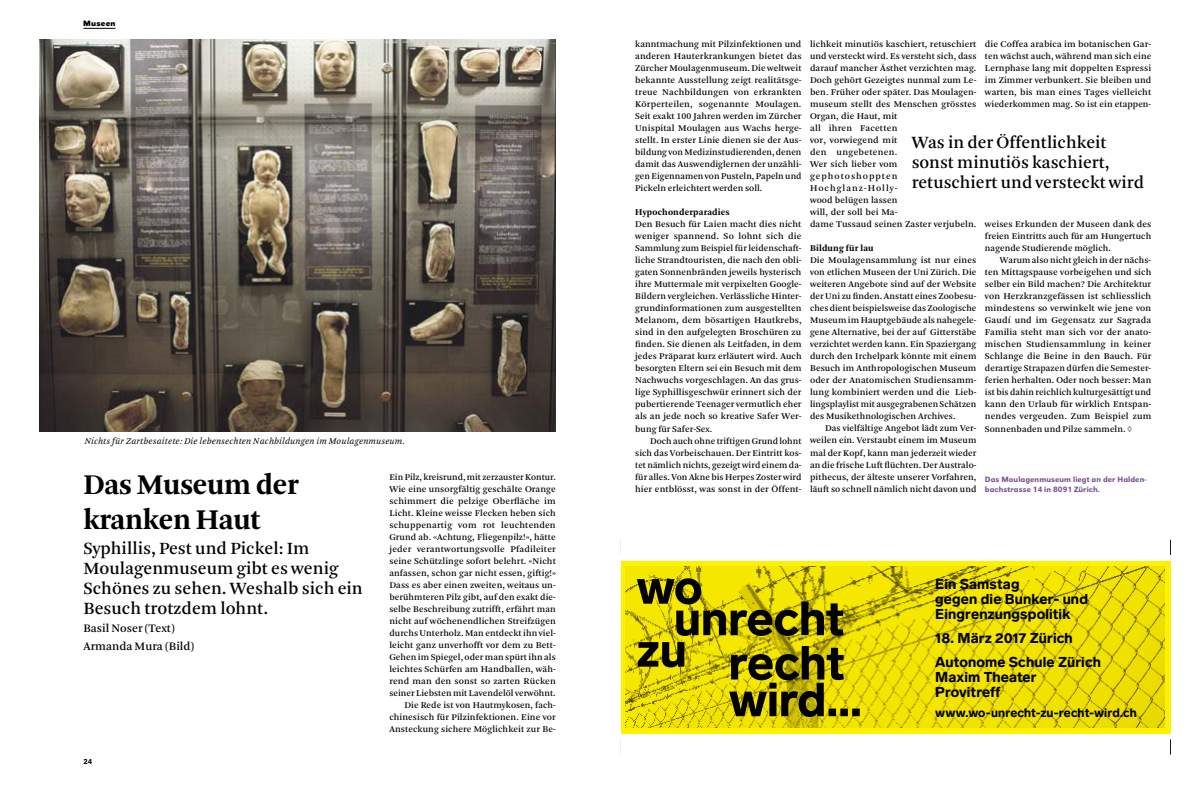
<style>
.page{position:relative;width:1191px;height:794px;background:#fff}
.page>*{position:absolute;margin:0;border:0;box-sizing:border-box;transform-origin:0 0}
.t1{font:700 30px/34.9px "Arnhem";letter-spacing:-.01em;color:#000}
.t2{font:18px/20px "Arnhem";color:#000}
.t3{font:900 14.2px/15.2px "Lab Grotesque";letter-spacing:.01em;color:#000}
.t4{font:900 12.1px "Lab Grotesque";letter-spacing:.005em;color:#000}
.t5{font:12px/18px "Arnhem";color:#000}
.t6{font:9.3px/12px "Arnhem";letter-spacing:.005em;color:#000;text-align:justify}
.t7{font:italic 9.3px "Arnhem Blond";letter-spacing:.015em;color:#000}
.t8{font:700 9.3px "Arnhem";letter-spacing:.02em;color:#000}
.t9{font:500 8px/10px "URW Grotesk";letter-spacing:.01em;color:#775093}
.t10{font:700 8px "URW Grotesk";letter-spacing:.03em;color:#000}
.t11{font:500 7.5px "URW Grotesk";color:#000}
</style>
<div class="page">
<div style="left:621px;top:561px;width:549px;height:172px;background:#fff200"></div>
<img style="left:625px;top:567px;width:539px;height:160px">
<svg style="left:729px;top:646px;width:130px;height:71px"></svg>
<svg style="left:637px;top:642px;width:47px;height:25px"></svg>
<svg style="left:637px;top:578px;width:206px;height:58px"></svg>
<svg style="left:1170px;top:540px;width:1px;height:22px"></svg>
<svg style="left:1170px;top:732px;width:1px;height:22px"></svg>
<img style="left:40px;top:40px;width:516px;height:391px">
<hr style="left:83px;top:28px;width:32px;height:1px;background:#000">
<p class="t10" style="left:83px;top:18px;width:34px">Museen</p>
<p class="t7" style="left:85px;top:435px;width:322px">Nichts für Zartbesaitete: Die lebensechten Nachbildungen im Moulagenmuseum.</p>
<h1 class="t1" style="left:83px;top:467px;width:216px">Das Museum der kranken Haut</h1>
<h2 class="t2" style="left:83px;top:538px;width:281px">Syphillis, Pest und Pickel: Im<br>Moulagenmuseum gibt es wenig<br>Schönes zu sehen. Weshalb sich ein<br>Besuch trotzdem lohnt.</h2>
<p class="t5" style="left:83px;top:619px;width:112px">Basil Noser (Text)<br>Armanda Mura (Bild)</p>
<p class="t11" style="left:83px;top:757px;width:10px">24</p>
<p class="t6" style="left:389px;top:471px;width:168px;text-align:right">Ein Pilz, kreisrund, mit zerzauster Kontur.<br>Wie eine unsorgfältig geschälte Orange schimmert die pelzige Oberfläche im Licht. Kleine weisse Flecken heben sich schuppenartig vom rot leuchtenden Grund ab. «Achtung, Fliegenpilz!», hätte jeder verantwortungsvolle Pfadileiter seine Schützlinge sofort belehrt. «Nicht anfassen, schon gar nicht essen, giftig!» Dass es aber einen zweiten, weitaus un&shy;berühmteren Pilz gibt, auf den exakt die&shy;selbe Beschreibung zutrifft, erfährt man nicht auf wöchenendlichen Streifzügen durchs Unterholz. Man entdeckt ihn viel&shy;leicht ganz unverhofft vor dem zu Bett-Gehen im Spiegel, oder man spürt ihn als leichtes Schürfen am Handballen, wäh&shy;rend man den sonst so zarten Rücken seiner Liebsten mit Lavendelöl verwöhnt.<br>Die Rede ist von Hautmykosen, fach&shy;chinesisch für Pilzinfektionen. Eine vor Ansteckung sichere Möglichkeit zur Be-</p>
<p class="t6" style="left:635px;top:39px;width:168px">kanntmachung mit Pilzinfektionen und anderen Hauterkrankungen bietet das Zürcher Moulagenmuseum. Die weltweit bekannte Ausstellung zeigt realitätsge&shy;treue Nachbildungen von erkrankten Körperteilen, sogenannte Moulagen.<br>Seit exakt 100 Jahren werden im Zürcher Unispital Moulagen aus Wachs herge&shy;stellt. In erster Linie dienen sie der Aus&shy;bildung von Medizinstudierenden, denen damit das Auswendiglernen der unzähli&shy;gen Eigennamen von Pusteln, Papeln und Pickeln erleichtert werden soll.</p>
<p class="t8" style="left:635px;top:207px;width:96px">Hypochonderparadies</p>
<p class="t6" style="left:635px;top:219px;width:168px">Den Besuch für Laien macht dies nicht weniger spannend. So lohnt sich die Sammlung zum Beispiel für leidenschaft&shy;liche Strandtouristen, die nach den obli&shy;gaten Sonnenbränden jeweils hysterisch ihre Muttermale mit verpixelten Google-Bildern vergleichen. Verlässliche Hinter&shy;grundinformationen zum ausgestellten Melanom, dem bösartigen Hautkrebs, sind in den aufgelegten Broschüren zu finden. Sie dienen als Leitfaden, in dem jedes Präparat kurz erläutert wird. Auch besorgten Eltern sei ein Besuch mit dem Nachwuchs vorgeschlagen. An das grus&shy;lige Syphillisgeschwür erinnert sich der pubertierende Teenager vermutlich eher als an jede noch so kreative Safer Wer&shy;bung für Safer-Sex.</p>
<p class="t6" style="left:635px;top:435px;width:168px;text-indent:15px">Doch auch ohne triftigen Grund lohnt sich das Vorbeischauen. Der Eintritt kos&shy;tet nämlich nichts, gezeigt wird einem da&shy;für alles. Von Akne bis Herpes Zoster wird hier entblösst, was sonst in der Öffent-</p>
<p class="t6" style="left:810px;top:39px;width:168px;text-align:left">lichkeit minutiös kaschiert, retuschiert und versteckt wird. Es versteht sich, dass darauf mancher Ästhet verzichten mag.<br>Doch gehört Gezeigtes nunmal zum Le&shy;ben. Früher oder später. Das Moulagen&shy;museum stellt des Menschen grösstes<br>Organ, die Haut, mit<br>all ihren Facetten<br>vor, vorwiegend mit<br>den ungebetenen.<br>Wer sich lieber vom gephotoshoppten<br>Hochglanz-Holly-<br>wood belügen lassen<br>will, der soll bei Ma-<br>dame Tussaud seinen Zaster verjubeln.</p>
<p class="t8" style="left:810px;top:243px;width:65px">Bildung für lau</p>
<p class="t6" style="left:810px;top:255px;width:168px">Die Moulagensammlung ist nur eines von etlichen Museen der Uni Zürich. Die weiteren Angebote sind auf der Website der Uni zu finden. Anstatt eines Zoobesu&shy;ches dient beispielsweise das Zoologische Museum im Hauptgebäude als nahegele&shy;gene Alternative, bei der auf Gitterstäbe verzichtet werden kann. Ein Spaziergang durch den Irchelpark könnte mit einem Besuch im Anthropologischen Museum oder der Anatomischen Studiensamm&shy;lung kombiniert werden und die Lieb&shy;lingsplaylist mit ausgegrabenen Schätzen des Musikethnologischen Archives.</p>
<p class="t6" style="left:810px;top:423px;width:168px;text-indent:15px">Das vielfältige Angebot lädt zum Ver&shy;weilen ein. Verstaubt einem im Museum mal der Kopf, kann man jederzeit wieder an die frische Luft flüchten. Der Australo&shy;pithecus, der älteste unserer Vorfahren, läuft so schnell nämlich nicht davon und</p>
<p class="t6" style="left:985px;top:39px;width:168px">die Coffea arabica im botanischen Gar&shy;ten wächst auch, während man sich eine Lernphase lang mit doppelten Espressi im Zimmer verbunkert. Sie bleiben und warten, bis man eines Tages vielleicht wiederkommen mag. So ist ein etappen-</p>
<h2 class="t2" style="left:911px;top:132px;width:234px">Was in der Öffentlichkeit sonst minutiös kaschiert, retuschiert und versteckt wird</h2>
<p class="t6" style="left:985px;top:219px;width:168px">weises Erkunden der Museen dank des freien Eintritts auch für am Hungertuch nagende Studierende möglich.</p>
<p class="t6" style="left:985px;top:255px;width:168px;text-indent:15px">Warum also nicht gleich in der nächs&shy;ten Mittagspause vorbeigehen und sich selber ein Bild machen? Die Architektur von Herzkranzgefässen ist schliesslich mindestens so verwinkelt wie jene von Gaudí und im Gegensatz zur Sagrada Familia steht man sich vor der anato&shy;mischen Studiensammlung in keiner Schlange die Beine in den Bauch. Für derartige Strapazen dürfen die Semester&shy;ferien herhalten. Oder noch besser: Man ist bis dahin reichlich kulturgesättigt und kann den Urlaub für wirklich Entspan&shy;nendes vergeuden. Zum Beispiel zum Sonnenbaden und Pilze sammeln. ◊</p>
<p class="t9" style="left:985px;top:474px;width:163px">Das Moulagenmuseum liegt an der Halden&shy;bachstrasse 14 in 8091 Zürich.</p>
<h3 class="t3" style="left:935px;top:576px;width:154px">Ein Samstag<br>gegen die Bunker- und<br>Eingrenzungspolitik</h3>
<h3 class="t3" style="left:935px;top:626px;width:167px;line-height:23.8px">18. März 2017 Zürich<br>Autonome Schule Zürich</h3>
<h3 class="t3" style="left:935px;top:669px;width:103px">Maxim Theater<br>Provitreff</h3>
<h3 class="t4" style="left:935px;top:705px;width:203px">www.wo-unrecht-zu-recht-wird.ch</h3>
</div>
